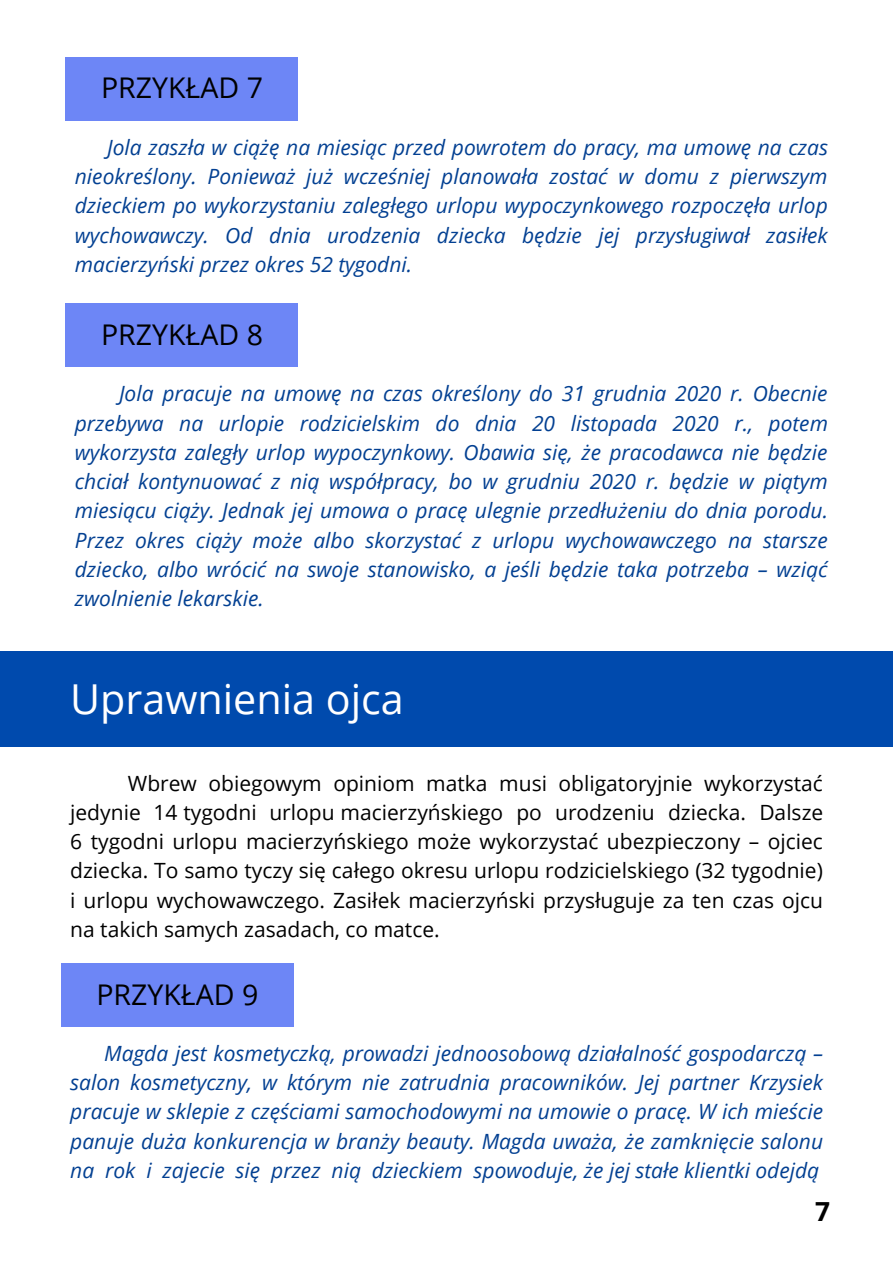
<style>
.page{position:relative;width:893px;height:1263px;background:#fff}
.page>*{position:absolute;margin:0;border:0;box-sizing:border-box;transform-origin:0 0}
.t1{font:41.25px "Open Sans";color:#fff}
.t2{font:28.5px "Open Sans";color:#000}
.t3{font:700 26.25px "Open Sans";color:#000}
.t4{font:italic 21px/29.2px "Open Sans";color:#034092;text-align:justify}
.t5{font:21px/29.2px "Open Sans";color:#000;text-align:justify}
</style>
<div class="page">
<div style="left:66px;top:57px;width:232px;height:64px;background:#6d86f6"></div>
<div style="left:0;top:651px;width:893px;height:95px;background:#004aad"></div>
<div style="left:61px;top:963px;width:233px;height:64px;background:#6d86f6"></div>
<div style="left:66px;top:304px;width:232px;height:63px;background:#6d86f6"></div>
<h2 class="t2" style="left:101px;top:68px;width:163px">PRZYKŁAD 7</h2>
<p class="t4" style="left:75px;top:132px;width:754px;text-indent:32px">Jola zaszła w ciążę na miesiąc przed powrotem do pracy, ma umowę na czas nieokreślony. Ponieważ już wcześniej planowała zostać w domu z pierwszym dzieckiem po wykorzystaniu zaległego urlopu wypoczynkowego rozpoczęła urlop wychowawczy. Od dnia urodzenia dziecka będzie jej przysługiwał zasiłek macierzyński przez okres 52 tygodni.</p>
<h2 class="t2" style="left:101px;top:314px;width:163px">PRZYKŁAD 8</h2>
<p class="t4" style="left:75px;top:378px;width:754px;text-indent:44px">Jola pracuje na umowę na czas określony do 31 grudnia 2020 r. Obecnie przebywa na urlopie rodzicielskim do dnia 20 listopada 2020 r., potem wykorzysta zaległy urlop wypoczynkowy. Obawia się, że pracodawca nie będzie chciał kontynuować z nią współpracy, bo w grudniu 2020 r. będzie w piątym miesiącu ciąży. Jednak jej umowa o pracę ulegnie przedłużeniu do dnia porodu.<br>Przez okres ciąży może albo skorzystać z urlopu wychowawczego na starsze dziecko, albo wrócić na swoje stanowisko, a jeśli będzie taka potrzeba – wziąć zwolnienie lekarskie.</p>
<h1 class="t1" style="left:70px;top:670px;width:335px">Uprawnienia ojca</h1>
<p class="t5" style="left:70px;top:768px;width:754px;text-indent:58px">Wbrew obiegowym opiniom matka musi obligatoryjnie wykorzystać jedynie 14 tygodni urlopu macierzyńskiego po urodzeniu dziecka. Dalsze 6 tygodni urlopu macierzyńskiego może wykorzystać ubezpieczony – ojciec dziecka. To samo tyczy się całego okresu urlopu rodzicielskiego (32 tygodnie) i urlopu wychowawczego. Zasiłek macierzyński przysługuje za ten czas ojcu na takich samych zasadach, co matce.</p>
<h2 class="t2" style="left:96px;top:974px;width:163px">PRZYKŁAD 9</h2>
<p class="t4" style="left:70px;top:1038px;width:754px;text-indent:34px">Magda jest kosmetyczką, prowadzi jednoosobową działalność gospodarczą – salon kosmetyczny, w którym nie zatrudnia pracowników. Jej partner Krzysiek pracuje w sklepie z częściami samochodowymi na umowie o pracę. W ich mieście panuje duża konkurencja w branży beauty. Magda uważa, że zamknięcie salonu na rok i zajecie się przez nią dzieckiem spowoduje, że jej stałe klientki odejdą</p>
<p class="t3" style="left:815px;top:1193px;width:16px">7</p>
</div>
